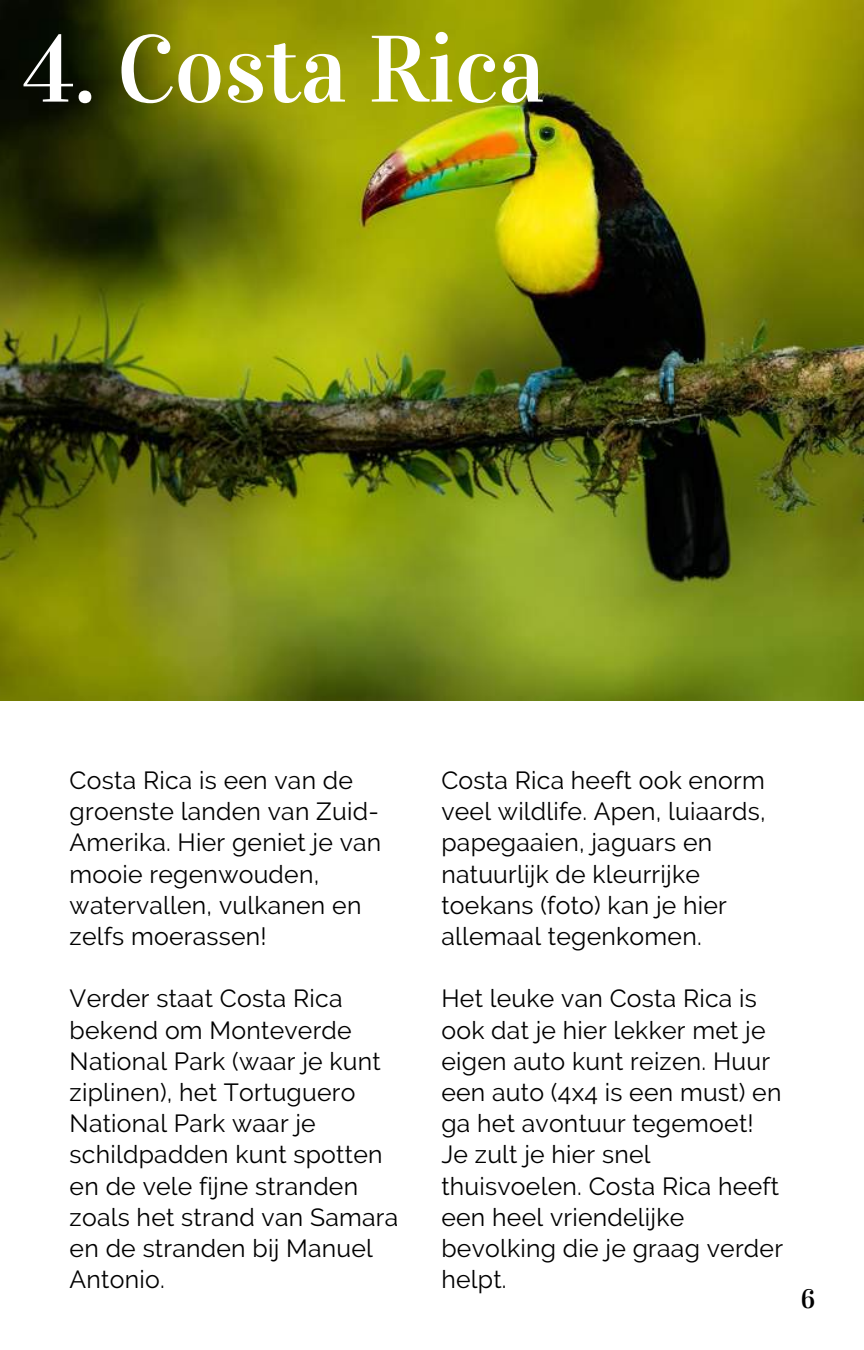
<style>
.page{position:relative;width:864px;height:1350px;background:#fff}
.page>*{position:absolute;margin:0;border:0;box-sizing:border-box;transform-origin:0 0}
.t1{font:94.5px "Vidaloka";color:#fff}
.t2{font:26.55px "Vidaloka";color:#000}
.t3{font:24.75px/31.3px "Raleway";letter-spacing:.01em;color:#000}
</style>
<div class="page">
<img style="left:0;top:0;width:864px;height:700px">
<h1 class="t1" style="left:23px;top:13px;width:523px">4. Costa Rica</h1>
<p class="t3" style="left:70px;top:765px;width:313px">Costa Rica is een van de groenste landen van Zuid-<br>Amerika. Hier geniet je van mooie regenwouden, watervallen, vulkanen en zelfs moerassen!</p>
<p class="t3" style="left:70px;top:983px;width:330px">Verder staat Costa Rica bekend om Monteverde<br>National Park (waar je kunt ziplinen), het Tortuguero<br>National Park waar je schildpadden kunt spotten en de vele fijne stranden zoals het strand van Samara en de stranden bij Manuel<br>Antonio.</p>
<p class="t3" style="left:441px;top:765px;width:326px">Costa Rica heeft ook enorm veel wildlife. Apen, luiaards, papegaaien, jaguars en natuurlijk de kleurrijke toekans (foto) kan je hier allemaal tegenkomen.</p>
<p class="t3" style="left:441px;top:983px;width:343px">Het leuke van Costa Rica is ook dat je hier lekker met je eigen auto kunt reizen. Huur een auto (4x4 is een must) en ga het avontuur tegemoet!<br>Je zult je hier snel thuisvoelen. Costa Rica heeft een heel vriendelijke bevolking die je graag verder helpt.</p>
<p class="t2" style="left:801px;top:1283px;width:16px">6</p>
</div>
